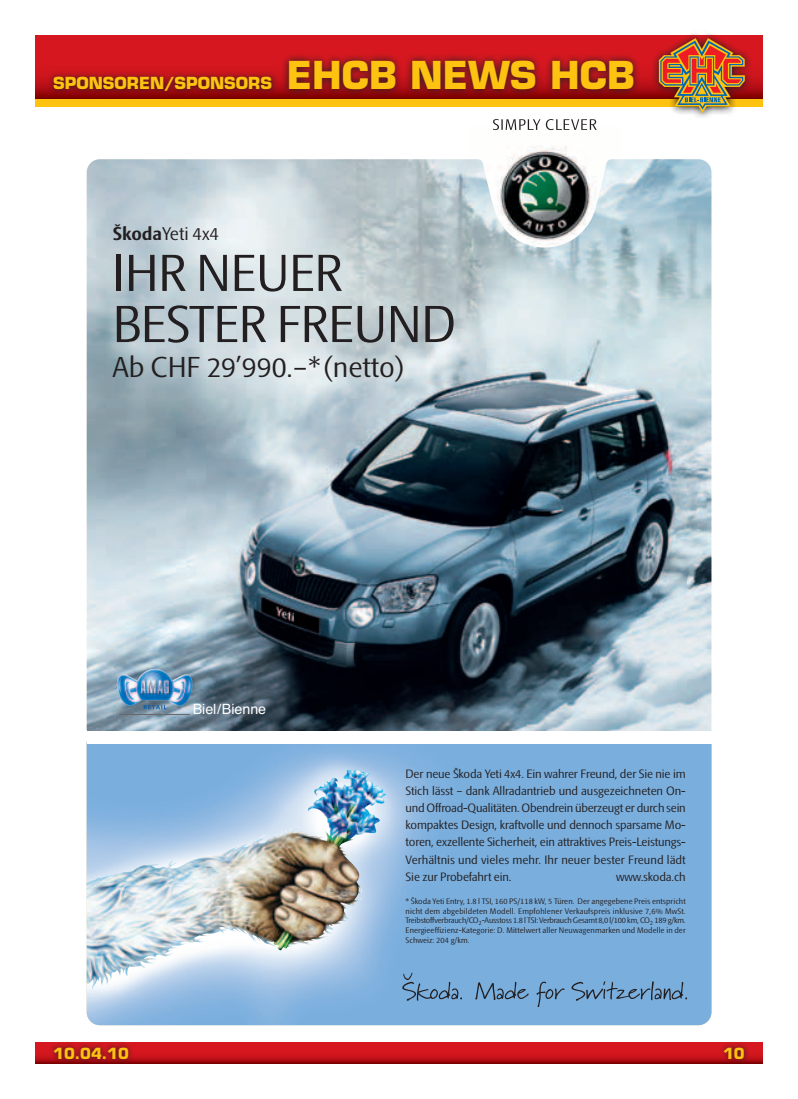
<style>
.page{position:relative;width:798px;height:1099px;background:#fff}
.page>*{position:absolute;margin:0;border:0;box-sizing:border-box;transform-origin:0 0}
.t1{font:51.12px/51.1px "Skoda Sans CE";letter-spacing:-.015em;color:#231f20}
.t2{font:700 37.5px "Eurostile LT Std";color:#fec210}
.t3{font:28.38px "Skoda Sans CE";color:#231f20}
.t4{font:18.12px "Skoda Sans";color:#231f20}
.t5{font:700 16.25px "Eurostile LT Std";color:#fec210}
.t6{font:700 15px "Eurostile LT Std";color:#fec210}
.t7{font:14.25px "Helvetica OV QITFUB";color:#fff}
.t8{font:11.88px/17px "Skoda Sans";letter-spacing:.005em;color:#231f20;text-align:justify}
.t9{font:8px/9.6px "Skoda Sans CE";letter-spacing:.01em;color:#231f20;text-align:justify}
.s1{font-family:"Skoda Sans CE";font-weight:700}
.s2{font-family:"Skoda Sans CE"}
</style>
<div class="page">
<svg style="left:35px;top:35px;width:727px;height:64px;background:#ce141c"></svg>
<svg style="left:35px;top:1042px;width:727px;height:21px"></svg>
<svg style="left:281px;top:52px;width:360px;height:45px;background:#87151a"></svg>
<div style="left:35px;top:99px;width:727px;height:7px;background:#fec210"></div>
<svg style="left:47px;top:70px;width:230px;height:27px;background:#8b1217"></svg>
<svg style="left:650px;top:34px;width:102px;height:83px"></svg>
<svg style="left:658px;top:38px;width:86px;height:75px;background:#b56b40"></svg>
<svg style="left:47px;top:1042px;width:702px;height:22px;background:#bf1219"></svg>
<img style="left:87px;top:744px;width:624px;height:281px">
<img style="left:280px;top:770px;width:70px;height:70px">
<img style="left:87px;top:159px;width:624px;height:572px">
<img style="left:467px;top:129px;width:154px;height:118px">
<svg style="left:493px;top:119px;width:103px;height:11px"></svg>
<svg style="left:474px;top:981px;width:54px;height:19px"></svg>
<svg style="left:535px;top:981px;width:29px;height:26px"></svg>
<svg style="left:571px;top:981px;width:115px;height:20px;background:#6a94bb"></svg>
<svg style="left:402px;top:972px;width:60px;height:29px;background:#6d9ac3"></svg>
<img style="left:117px;top:669px;width:75px;height:36px">
<hr style="left:119px;top:714px;width:71px;height:1px;background:#69696c">
<svg style="left:144px;top:705px;width:22px;height:4px"></svg>
<h3 class="t5" style="left:53px;top:73px;width:208px">SPONSOREN/SPONSORS</h3>
<h2 class="t2" style="left:286px;top:52px;width:349px">EHCB NEWS HCB</h2>
<h3 class="t4" style="left:112px;top:223px;width:108px"><span class="s1">Škoda</span>Yeti 4x4</h3>
<h1 class="t1" style="left:112px;top:249px;width:345px">IHR NEUER<br>BESTER FREUND</h1>
<h3 class="t3" style="left:112px;top:351px;width:292px">Ab CHF 29’990.–*(netto)</h3>
<p class="t7" style="left:193px;top:697px;width:75px">Biel/Bienne</p>
<p class="t8" style="left:405px;top:766px;width:281px">Der neue <span class="s2">Š</span>koda Yeti 4x4. Ein wahrer Freund, der Sie nie im Stich lässt – dank Allradantrieb und ausgezeichneten On&shy;und Offroad-Qualitäten. Obendrein überzeugt er durch sein kompaktes Design, kraftvolle und dennoch sparsame Mo&shy;toren, exzellente Sicherheit, ein attraktives Preis-Leistungs-Verhältnis und vieles mehr. Ihr neuer bester Freund lädt Sie zur Probefahrt ein.</p>
<p class="t8" style="left:616px;top:868px;width:71px">www.skoda.ch</p>
<p class="t9" style="left:405px;top:896px;width:281px">* Škoda Yeti Entry, 1.8 l TSI, 160 PS/118 kW, 5 Türen. Der angegebene Preis entspricht nicht dem abgebildeten Modell. Empfohlener Verkaufspreis inklusive 7,6% MwSt.<br>Treibstoffverbrauch/CO<sub>2</sub>-Ausstoss 1.8 l TSI: Verbrauch Gesamt 8,0 l/100 km, CO<sub>2</sub> 189 g/km.<br>Energieeffizienz-Kategorie: D. Mittelwert aller Neuwagenmarken und Modelle in der Schweiz: 204 g/km.</p>
<p class="t6" style="left:53px;top:1043px;width:77px">10.04.10</p>
<p class="t6" style="left:722px;top:1043px;width:23px">10</p>
</div>
